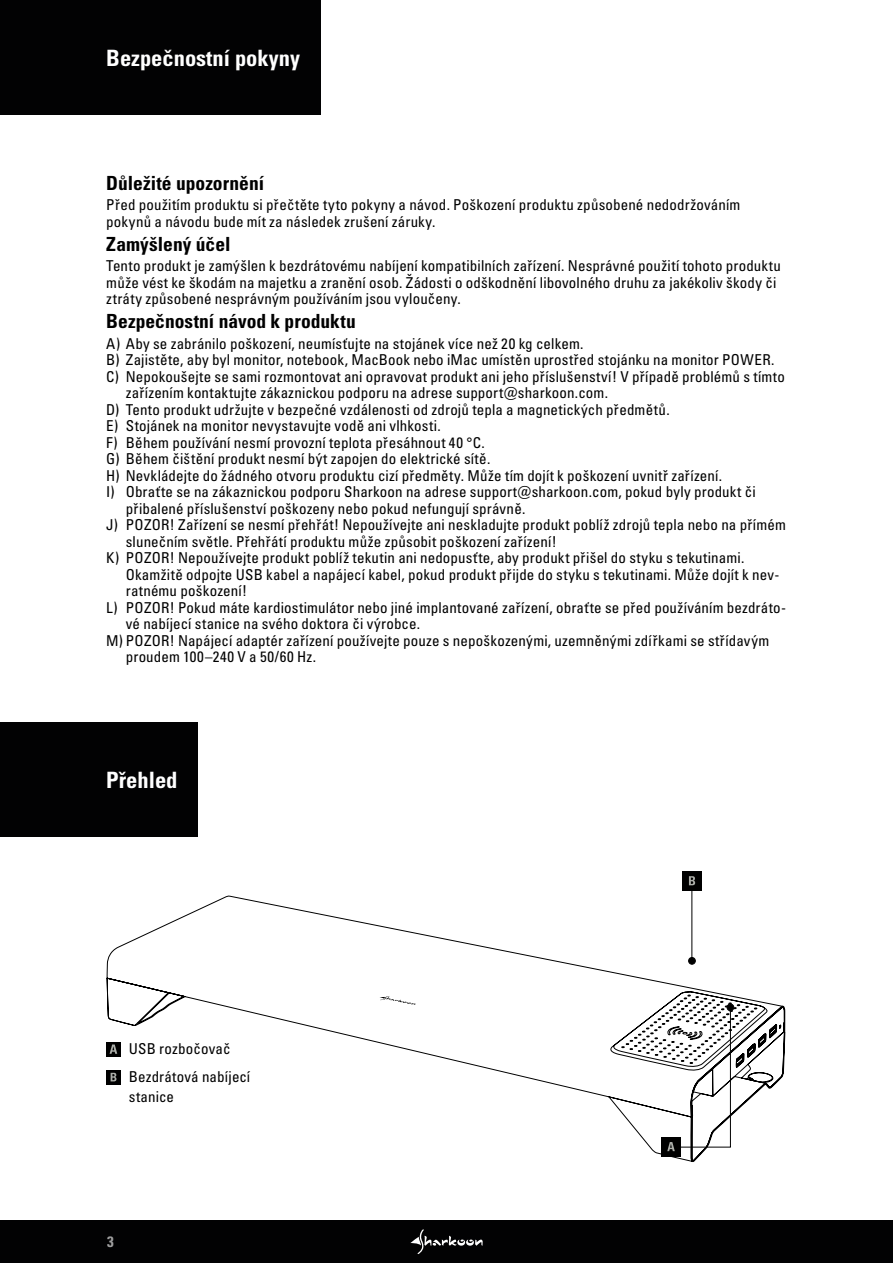
<style>
.page{position:relative;width:893px;height:1263px;background:#fff}
.page>*{position:absolute;margin:0;border:0;box-sizing:border-box;transform-origin:0 0}
.t1{font:22.5px "Univers LTCYR 67 Bold Cond";color:#fff}
.t2{font:19.5px "Univers LTCYR 67 Bold Cond";color:#000}
.t3{font:condensed 15px/16.5px "Univers LTCYR 57";letter-spacing:.01em;color:#000}
.t4{font:15px "Univers LTCYR 67 Bold Cond";color:#e3e3e3}
</style>
<div class="page">
<div style="left:0;top:1220px;width:893px;height:43px;background:#020203"></div>
<svg style="left:410px;top:1229px;width:73px;height:25px"></svg>
<div style="left:682px;top:871px;width:20px;height:20px;background:#000"></div>
<svg style="left:689px;top:876px;width:6px;height:9px"></svg>
<hr style="left:691px;top:889px;width:1px;height:72px;background:#000">
<div style="left:0;top:0;width:320px;height:115px;background:#020203"></div>
<div style="left:0;top:722px;width:198px;height:114px;background:#020203"></div>
<svg style="left:106px;top:895px;width:680px;height:267px"></svg>
<svg style="left:608px;top:949px;width:174px;height:212px"></svg>
<svg style="left:379px;top:996px;width:37px;height:9px"></svg>
<h1 class="t1" style="left:106px;top:44px;width:195px">Bezpečnostní pokyny</h1>
<h2 class="t2" style="left:106px;top:171px;width:159px">Důležité upozornění</h2>
<p class="t3" style="left:106px;top:196px;width:636px">Před použitím produktu si přečtěte tyto pokyny a návod. Poškození produktu způsobené nedodržováním pokynů a návodu bude mít za následek zrušení záruky.</p>
<h2 class="t2" style="left:106px;top:232px;width:126px">Zamýšlený účel</h2>
<p class="t3" style="left:106px;top:257px;width:676px">Tento produkt je zamýšlen k bezdrátovému nabíjení kompatibilních zařízení. Nesprávné použití tohoto produktu může vést ke škodám na majetku a zranění osob. Žádosti o odškodnění libovolného druhu za jakékoliv škody či ztráty způsobené nesprávným používáním jsou vyloučeny.</p>
<h2 class="t2" style="left:106px;top:309px;width:251px">Bezpečnostní návod k produktu</h2>
<p class="t3" style="left:106px;top:335px;width:479px">A) Aby se zabránilo poškození, neumísťujte na stojánek více než 20 kg celkem.</p>
<p class="t3" style="left:106px;top:351px;width:670px">B) Zajistěte, aby byl monitor, notebook, MacBook nebo iMac umístěn uprostřed stojánku na monitor POWER.</p>
<p class="t3" style="left:106px;top:368px;width:680px">C) Nepokoušejte se sami rozmontovat ani opravovat produkt ani jeho příslušenství! V případě problémů s tímto</p>
<p class="t3" style="left:126px;top:384px;width:484px">zařízením kontaktujte zákaznickou podporu na adrese support@sharkoon.com.</p>
<p class="t3" style="left:106px;top:401px;width:565px">D) Tento produkt udržujte v bezpečné vzdálenosti od zdrojů tepla a magnetických předmětů.</p>
<p class="t3" style="left:106px;top:417px;width:336px">E) Stojánek na monitor nevystavujte vodě ani vlhkosti.</p>
<p class="t3" style="left:106px;top:434px;width:380px">F) Během používání nesmí provozní teplota přesáhnout 40 °C.</p>
<p class="t3" style="left:106px;top:450px;width:386px">G) Během čištění produkt nesmí být zapojen do elektrické sítě.</p>
<p class="t3" style="left:106px;top:467px;width:617px">H) Nevkládejte do žádného otvoru produktu cizí předměty. Může tím dojít k poškození uvnitř zařízení.</p>
<p class="t3" style="left:106px;top:483px;width:651px">I) Obraťte se na zákaznickou podporu Sharkoon na adrese support@sharkoon.com, pokud byly produkt či</p>
<p class="t3" style="left:126px;top:500px;width:401px">přibalené příslušenství poškozeny nebo pokud nefungují správně.</p>
<p class="t3" style="left:106px;top:516px;width:681px">J) POZOR! Zařízení se nesmí přehřát! Nepoužívejte ani neskladujte produkt poblíž zdrojů tepla nebo na přímém</p>
<p class="t3" style="left:126px;top:533px;width:432px">slunečním světle. Přehřátí produktu může způsobit poškození zařízení!</p>
<p class="t3" style="left:106px;top:549px;width:640px">K) POZOR! Nepoužívejte produkt poblíž tekutin ani nedopusťte, aby produkt přišel do styku s tekutinami.</p>
<p class="t3" style="left:126px;top:566px;width:655px">Okamžitě odpojte USB kabel a napájecí kabel, pokud produkt přijde do styku s tekutinami. Může dojít k nev-</p>
<p class="t3" style="left:126px;top:582px;width:123px">ratnému poškození!</p>
<p class="t3" style="left:106px;top:599px;width:681px">L) POZOR! Pokud máte kardiostimulátor nebo jiné implantované zařízení, obraťte se před používáním bezdráto-</p>
<p class="t3" style="left:126px;top:615px;width:296px">vé nabíjecí stanice na svého doktora či výrobce.</p>
<p class="t3" style="left:106px;top:632px;width:664px">M) POZOR! Napájecí adaptér zařízení používejte pouze s nepoškozenými, uzemněnými zdířkami se střídavým</p>
<p class="t3" style="left:126px;top:648px;width:192px">proudem 100–240 V a 50/60 Hz.</p>
<h1 class="t1" style="left:106px;top:766px;width:73px">Přehled</h1>
<p class="t3" style="left:129px;top:1034px;width:123px;line-height:28px">USB rozbočovač<br>Bezdrátová nabíjecí</p>
<p class="t3" style="left:129px;top:1088px;width:47px">stanice</p>
<p class="t4" style="left:107px;top:1232px;width:8px">3</p>
</div>
